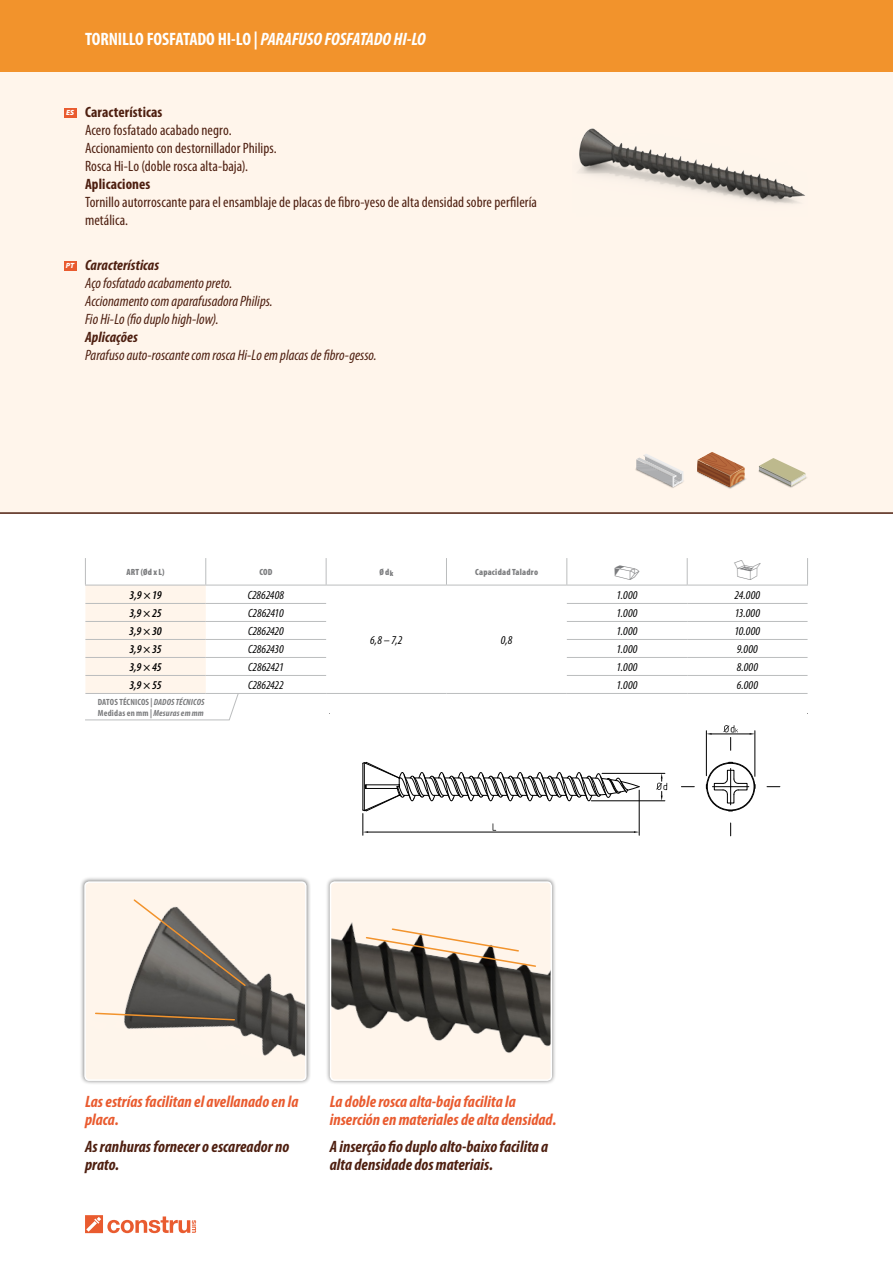
<style>
.page{position:relative;width:893px;height:1263px;background:#fff}
.page>*{position:absolute;margin:0;border:0;box-sizing:border-box;transform-origin:0 0}
.t1{font:24px "Simbolos Desa Catalogue";color:#7b7c7e}
.t2{font:700 condensed 18px "Myriad Pro";letter-spacing:-.01em;color:#fff}
.t3{font:italic 700 condensed 16.5px/18px "Myriad Pro";letter-spacing:.005em;color:#e95b2f}
.t4{font:italic 700 condensed 16.5px/18px "Myriad Pro";letter-spacing:.005em;color:#4e1f10}
.t5{font:condensed 15px/18px "Myriad Pro";letter-spacing:.005em;color:#4e1f10}
.t6{font:italic condensed 15px/18px "Myriad Pro";color:#4e1f10}
.t7{font:italic condensed 12px "Myriad Pro";letter-spacing:.005em;color:#000}
.t8{font:italic 600 condensed 12px "Myriad Pro";letter-spacing:-.02em;color:#000}
.t9{font:italic condensed 12px "Myriad Pro";letter-spacing:-.015em;color:#000}
.t10{font:700 condensed 9px/10.5px "Myriad Pro";letter-spacing:.015em;color:#7b7c7e}
.t11{font:900 condensed 9px "Myriad Pro";letter-spacing:.025em;color:#7b7c7e}
.t12{font:italic 900 7.5px "Myriad Pro";color:#fff}
.s1{font-style:italic}
.s2{font-weight:700}
</style>
<div class="page">
<div style="left:0;top:63px;width:893px;height:450px;background:#fff5eb"></div>
<div style="left:0;top:0;width:893px;height:72px;background:#f2932c"></div>
<svg style="left:85px;top:1215px;width:111px;height:18px"></svg>
<hr style="left:0;top:512px;width:893px;height:2px;background:#4e1f10">
<img style="left:578px;top:128px;width:227px;height:76px">
<hr style="left:602px;top:773px;width:63px;height:1px;background:#000">
<hr style="left:591px;top:800px;width:74px;height:1px;background:#000">
<svg style="left:656px;top:773px;width:11px;height:28px"></svg>
<svg style="left:362px;top:762px;width:278px;height:73px"></svg>
<svg style="left:681px;top:786px;width:13px;height:1px"></svg>
<svg style="left:706px;top:725px;width:50px;height:111px"></svg>
<svg style="left:767px;top:786px;width:13px;height:1px"></svg>
<div style="left:80px;top:877px;width:231px;height:209px;background:#000;opacity:.5"></div>
<img style="left:87px;top:884px;width:217px;height:194px">
<div style="left:84px;top:881px;width:223px;height:200px;border:2px solid #fff;border-radius:4px"></div>
<div style="left:325px;top:877px;width:232px;height:209px;background:#000;opacity:.5"></div>
<img style="left:330px;top:882px;width:219px;height:198px">
<div style="left:330px;top:881px;width:222px;height:200px;border:2px solid #fff;border-radius:4px"></div>
<svg style="left:636px;top:454px;width:47px;height:33px"></svg>
<img style="left:758px;top:470px;width:49px;height:18px">
<svg style="left:759px;top:458px;width:47px;height:28px"></svg>
<img style="left:697px;top:461px;width:49px;height:28px">
<svg style="left:698px;top:452px;width:46px;height:35px"></svg>
<svg style="left:132px;top:898px;width:115px;height:89px;background:#b2aaa1"></svg>
<svg style="left:365px;top:927px;width:172px;height:41px;background:#c0b3a5"></svg>
<svg style="left:94px;top:1012px;width:142px;height:9px"></svg>
<div style="left:64px;top:108px;width:12px;height:9px;background:#e95b2f"></div>
<div style="left:64px;top:261px;width:12px;height:9px;background:#e95b2f"></div>
<svg style="left:326px;top:558px;width:1px;height:27px"></svg>
<svg style="left:446px;top:558px;width:1px;height:27px"></svg>
<svg style="left:566px;top:558px;width:1px;height:27px"></svg>
<hr style="left:206px;top:585px;width:120px;height:1px;background:#bbbdbe">
<hr style="left:326px;top:585px;width:120px;height:1px;background:#bbbdbe">
<hr style="left:446px;top:585px;width:121px;height:1px;background:#bbbdbe">
<svg style="left:687px;top:558px;width:1px;height:27px"></svg>
<svg style="left:807px;top:558px;width:1px;height:27px"></svg>
<hr style="left:567px;top:585px;width:120px;height:1px;background:#bbbdbe">
<hr style="left:687px;top:585px;width:121px;height:1px;background:#bbbdbe">
<hr style="left:687px;top:621px;width:120px;height:1px;background:#bbbdbe">
<hr style="left:687px;top:675px;width:120px;height:1px;background:#bbbdbe">
<hr style="left:567px;top:603px;width:120px;height:1px;background:#bbbdbe">
<hr style="left:687px;top:603px;width:120px;height:1px;background:#bbbdbe">
<hr style="left:567px;top:621px;width:120px;height:1px;background:#bbbdbe">
<hr style="left:567px;top:639px;width:120px;height:1px;background:#bbbdbe">
<hr style="left:567px;top:657px;width:120px;height:1px;background:#bbbdbe">
<hr style="left:687px;top:657px;width:120px;height:1px;background:#bbbdbe">
<hr style="left:567px;top:675px;width:120px;height:1px;background:#bbbdbe">
<hr style="left:567px;top:693px;width:120px;height:1px;background:#bbbdbe">
<hr style="left:206px;top:603px;width:120px;height:1px;background:#bbbdbe">
<hr style="left:206px;top:621px;width:120px;height:1px;background:#bbbdbe">
<hr style="left:206px;top:657px;width:120px;height:1px;background:#bbbdbe">
<hr style="left:206px;top:675px;width:120px;height:1px;background:#bbbdbe">
<hr style="left:206px;top:639px;width:120px;height:1px;background:#bbbdbe">
<hr style="left:687px;top:639px;width:120px;height:1px;background:#bbbdbe">
<hr style="left:206px;top:693px;width:120px;height:1px;background:#bbbdbe">
<hr style="left:326px;top:693px;width:120px;height:1px;background:#bbbdbe">
<hr style="left:446px;top:693px;width:121px;height:1px;background:#bbbdbe">
<hr style="left:687px;top:693px;width:120px;height:1px;background:#bbbdbe">
<svg style="left:85px;top:558px;width:154px;height:163px"></svg>
<p class="t2" style="left:85px;top:28px;width:342px">TORNILLO FOSFATADO HI-LO | <span class="s1">PARAFUSO FOSFATADO HI-LO</span></p>
<p class="t12" style="left:66px;top:108px;width:10px">ES</p>
<p class="t12" style="left:66px;top:261px;width:10px">PT</p>
<p class="t5" style="left:85px;top:103px;width:453px"><span class="s2">Características<br></span>Acero fosfatado acabado negro.<br>Accionamiento con destornillador Philips.<br>Rosca Hi-Lo (doble rosca alta-baja).<br><span class="s2">Aplicaciones<br></span>Tornillo autorroscante para el ensamblaje de placas de fibro-yeso de alta densidad sobre perfilería metálica.</p>
<p class="t6" style="left:85px;top:256px;width:293px"><span class="s2">Características<br></span>Aço fosfatado acabamento preto.<br>Accionamento com aparafusadora Philips.<br>Fio Hi-Lo (fio duplo high-low).<br><span class="s2">Aplicações<br></span>Parafuso auto-roscante com rosca Hi-Lo em placas de fibro-gesso.</p>
<p class="t11" style="left:127px;top:566px;width:39px">ART (Ød x L)</p>
<p class="t11" style="left:259px;top:566px;width:14px">COD</p>
<p class="t11" style="left:379px;top:566px;width:15px">Ø d<sub>k</sub></p>
<p class="t11" style="left:475px;top:566px;width:64px">Capacidad Taladro</p>
<p class="t1" style="left:621px;top:560px;width:26px">1</p>
<p class="t1" style="left:741px;top:560px;width:28px">2</p>
<p class="t8" style="left:130px;top:587px;width:34px">3,9 × 19</p>
<p class="t7" style="left:248px;top:587px;width:38px">C2862408</p>
<p class="t7" style="left:370px;top:632px;width:34px">6,8 – 7,2</p>
<p class="t7" style="left:501px;top:632px;width:13px">0,8</p>
<p class="t7" style="left:617px;top:587px;width:22px">1.000</p>
<p class="t7" style="left:735px;top:587px;width:27px">24.000</p>
<p class="t8" style="left:129px;top:606px;width:34px">3,9 × 25</p>
<p class="t9" style="left:248px;top:606px;width:37px">C2862410</p>
<p class="t7" style="left:617px;top:606px;width:22px">1.000</p>
<p class="t7" style="left:735px;top:606px;width:27px">13.000</p>
<p class="t8" style="left:129px;top:624px;width:34px">3,9 × 30</p>
<p class="t7" style="left:248px;top:624px;width:37px">C2862420</p>
<p class="t7" style="left:617px;top:624px;width:22px">1.000</p>
<p class="t7" style="left:734px;top:624px;width:27px">10.000</p>
<p class="t8" style="left:129px;top:642px;width:34px">3,9 × 35</p>
<p class="t7" style="left:248px;top:642px;width:37px">C2862430</p>
<p class="t7" style="left:616px;top:642px;width:22px">1.000</p>
<p class="t7" style="left:737px;top:642px;width:23px">9.000</p>
<p class="t8" style="left:129px;top:660px;width:34px">3,9 × 45</p>
<p class="t9" style="left:248px;top:660px;width:37px">C2862421</p>
<p class="t7" style="left:616px;top:660px;width:22px">1.000</p>
<p class="t7" style="left:737px;top:660px;width:23px">8.000</p>
<p class="t8" style="left:129px;top:678px;width:34px">3,9 × 55</p>
<p class="t7" style="left:248px;top:678px;width:37px">C2862422</p>
<p class="t7" style="left:616px;top:678px;width:22px">1.000</p>
<p class="t7" style="left:737px;top:678px;width:23px">6.000</p>
<p class="t10" style="left:98px;top:697px;width:108px">DATOS TÉCNICOS | <span class="s1">DADOS TÉCNICOS<br></span>Medidas en mm | <span class="s1">Mesuras em mm</span></p>
<p class="t3" style="left:85px;top:1092px;width:215px">Las estrías facilitan el avellanado en la placa.</p>
<p class="t3" style="left:330px;top:1092px;width:228px">La doble rosca alta-baja facilita la inserción en materiales de alta densidad.</p>
<p class="t4" style="left:85px;top:1137px;width:206px">As ranhuras fornecer o escareador no prato.</p>
<p class="t4" style="left:330px;top:1137px;width:220px">A inserção fio duplo alto-baixo facilita a alta densidade dos materiais.</p>
</div>
